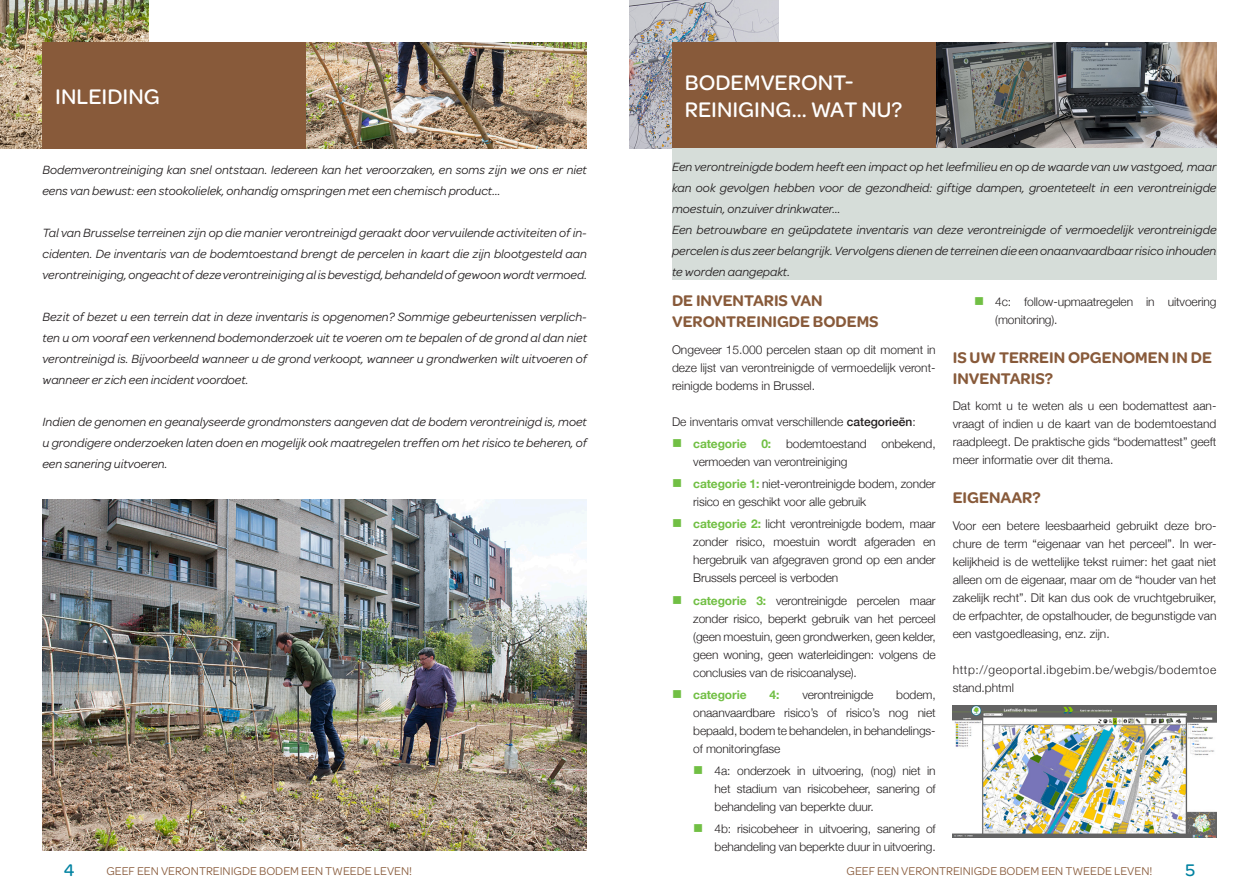
<style>
.page{position:relative;width:1259px;height:893px;background:#fff}
.page>*{position:absolute;margin:0;border:0;box-sizing:border-box;transform-origin:0 0}
.GRAND_TITRE{font:500 22.5px/27px "Omnes";color:#fff}
.t1{font:500 18px "Omnes";color:#0082a1}
.INTERTIRE_1{font:600 16.5px/21px "Omnes";color:#885a3a}
.Chapeau_Justifié_Noi{font:italic 12.75px/21px "Omnes";color:#231f20;text-align:justify}
.Texte_Normal__body{font:300 12px/18px "Helvetica Neue";letter-spacing:-.01em;color:#231f20;text-align:justify}
.t2{font:12px "Omnes";color:#885a3a}
.Texte_Normal__body-2{font:300 12px/18px "Helvetica Neue";letter-spacing:.05em;color:#231f20}
.t3{font:700 12px "Helvetica Neue";letter-spacing:-.01em;color:#71bf44}
.s1{font-weight:500}
.s2{font-weight:700;color:#71bf44}
</style>
<div class="page">
<img style="left:0;top:0;width:149px;height:149px">
<img style="left:306px;top:43px;width:281px;height:106px">
<div style="left:43px;top:43px;width:263px;height:106px;background:#885a3a"></div>
<img style="left:43px;top:500px;width:544px;height:350px">
<img style="left:629px;top:0;width:149px;height:149px">
<img style="left:935px;top:43px;width:281px;height:106px">
<div style="left:672px;top:43px;width:263px;height:106px;background:#885a3a"></div>
<div style="left:672px;top:149px;width:544px;height:131px;background:#d6ddd9"></div>
<img style="left:952px;top:706px;width:264px;height:131px">
<p class="GRAND_TITRE" style="left:55px;top:81px;width:106px">INLEIDING</p>
<p class="Chapeau_Justifié_Noi" style="left:43px;top:159px;width:546px">Bodemverontreiniging kan snel ontstaan. Iedereen kan het veroorzaken, en soms zijn we ons er niet eens van bewust: een stookolielek, onhandig omspringen met een chemisch product…</p>
<p class="Chapeau_Justifié_Noi" style="left:43px;top:222px;width:546px">Tal van Brusselse terreinen zijn op die manier verontreinigd geraakt door vervuilende activiteiten of in&shy;cidenten. De inventaris van de bodemtoestand brengt de percelen in kaart die zijn blootgesteld aan verontreiniging, ongeacht of deze verontreiniging al is bevestigd, behandeld of gewoon wordt vermoed.</p>
<p class="Chapeau_Justifié_Noi" style="left:43px;top:306px;width:546px">Bezit of bezet u een terrein dat in deze inventaris is opgenomen? Sommige gebeurtenissen verplich&shy;ten u om vooraf een verkennend bodemonderzoek uit te voeren om te bepalen of de grond al dan niet verontreinigd is. Bijvoorbeeld wanneer u de grond verkoopt, wanneer u grondwerken wilt uitvoeren of wanneer er zich een incident voordoet.</p>
<p class="Chapeau_Justifié_Noi" style="left:43px;top:411px;width:546px">Indien de genomen en geanalyseerde grondmonsters aangeven dat de bodem verontreinigd is, moet u grondigere onderzoeken laten doen en mogelijk ook maatregelen treffen om het risico te beheren, of een sanering uitvoeren.</p>
<p class="GRAND_TITRE" style="left:685px;top:68px;width:219px">BODEMVERONT-<br>REINIGING... WAT NU?</p>
<p class="Chapeau_Justifié_Noi" style="left:672px;top:156px;width:546px">Een verontreinigde bodem heeft een impact op het leefmilieu en op de waarde van uw vastgoed, maar kan ook gevolgen hebben voor de gezondheid: giftige dampen, groenteteelt in een verontreinigde moestuin, onzuiver drinkwater…</p>
<p class="Chapeau_Justifié_Noi" style="left:672px;top:219px;width:546px">Een betrouwbare en geüpdatete inventaris van deze verontreinigde of vermoedelijk verontreinigde percelen is dus zeer belangrijk. Vervolgens dienen de terreinen die een onaanvaardbaar risico inhouden te worden aangepakt.</p>
<p class="INTERTIRE_1" style="left:672px;top:289px;width:208px">DE INVENTARIS VAN<br>VERONTREINIGDE BODEMS</p>
<p class="Texte_Normal__body" style="left:672px;top:339px;width:265px">Ongeveer 15.000 percelen staan op dit moment in deze lijst van verontreinigde of vermoedelijk veront&shy;reinigde bodems in Brussel.</p>
<p class="Texte_Normal__body" style="left:672px;top:411px;width:245px">De inventaris omvat verschillende <span class="s1">categorieën</span>:</p>
<p class="Texte_Normal__body" style="left:693px;top:434px;width:244px"><span class="s2">categorie 0:</span> bodemtoestand onbekend, vermoeden van verontreiniging</p>
<p class="Texte_Normal__body" style="left:693px;top:474px;width:244px"><span class="s2">categorie 1:</span> niet-verontreinigde bodem, zonder risico en geschikt voor alle gebruik</p>
<p class="Texte_Normal__body" style="left:693px;top:514px;width:244px"><span class="s2">categorie 2:</span> licht verontreinigde bodem, maar zonder risico, moestuin wordt afgeraden en hergebruik van afgegraven grond op een ander Brussels perceel is verboden</p>
<p class="Texte_Normal__body" style="left:693px;top:590px;width:244px"><span class="s2">categorie 3:</span> verontreinigde percelen maar zonder risico, beperkt gebruik van het perceel (geen moestuin, geen grondwerken, geen kelder, geen woning, geen waterleidingen: volgens de conclusies van de risicoanalyse).</p>
<p class="t3" style="left:693px;top:685px;width:55px">categorie</p>
<p class="t3" style="left:769px;top:685px;width:11px">4:</p>
<p class="Texte_Normal__body" style="left:802px;top:685px;width:72px">verontreinigde</p>
<p class="Texte_Normal__body" style="left:995px;top:292px;width:223px">4c: follow-upmaatregelen in uitvoering (monitoring).</p>
<p class="INTERTIRE_1" style="left:952px;top:346px;width:261px">IS UW TERREIN OPGENOMEN IN DE<br>INVENTARIS?</p>
<p class="Texte_Normal__body" style="left:952px;top:396px;width:265px">Dat komt u te weten als u een bodemattest aan&shy;vraagt of indien u de kaart van de bodemtoestand raadpleegt. De praktische gids “bodemattest” geeft meer informatie over dit thema.</p>
<p class="INTERTIRE_1" style="left:952px;top:486px;width:89px">EIGENAAR?</p>
<p class="Texte_Normal__body" style="left:952px;top:515px;width:265px">Voor een betere leesbaarheid gebruikt deze bro&shy;chure de term “eigenaar van het perceel”. In wer&shy;kelijkheid is de wettelijke tekst ruimer: het gaat niet alleen om de eigenaar, maar om de “houder van het zakelijk recht”. Dit kan dus ook de vruchtgebruiker, de erfpachter, de opstalhouder, de begunstigde van een vastgoedleasing, enz. zijn.</p>
<p class="Texte_Normal__body-2" style="left:952px;top:659px;width:265px">http://geoportal.ibgebim.be/webgis/bodemtoe stand.phtml</p>
<p class="Texte_Normal__body" style="left:693px;top:685px;width:244px;text-indent:203px">bodem, onaanvaardbare risico’s of risico’s nog niet bepaald, bodem te behandelen, in behandelings&shy;of monitoringfase</p>
<p class="Texte_Normal__body" style="left:714px;top:761px;width:223px">4a: onderzoek in uitvoering, (nog) niet in het stadium van risicobeheer, sanering of behandeling van beperkte duur.</p>
<p class="Texte_Normal__body" style="left:714px;top:819px;width:223px">4b: risicobeheer in uitvoering, sanering of behandeling van beperkte duur in uitvoering.</p>
<h2 class="t1" style="left:64px;top:858px;width:12px">4</h2>
<p class="t2" style="left:106px;top:862px;width:307px">GEEF EEN VERONTREINIGDE BODEM EEN TWEEDE LEVEN!</p>
<p class="t2" style="left:846px;top:862px;width:307px">GEEF EEN VERONTREINIGDE BODEM EEN TWEEDE LEVEN!</p>
<h2 class="t1" style="left:1185px;top:858px;width:11px">5</h2>
</div>
